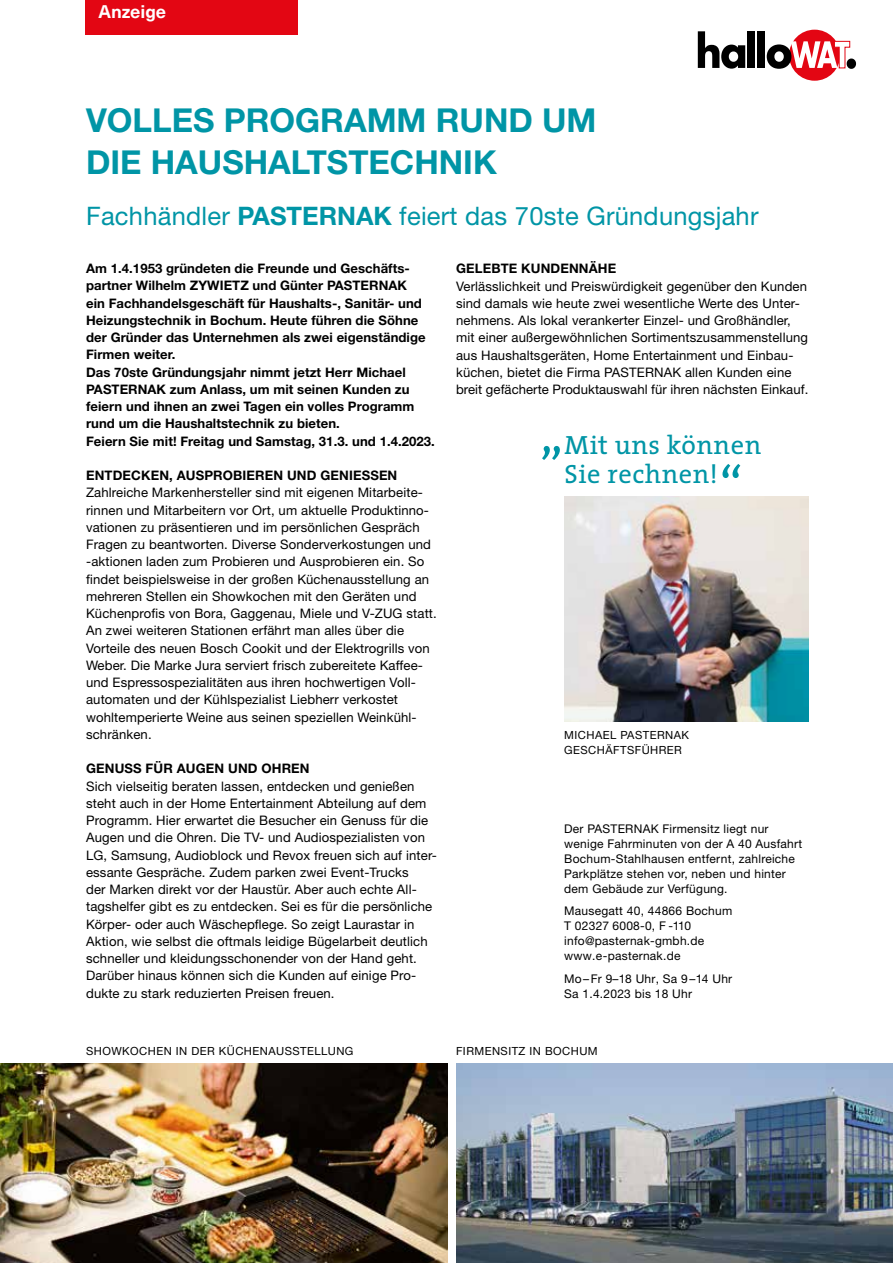
<style>
.page{position:relative;width:893px;height:1263px;background:#fff}
.page>*{position:absolute;margin:0;border:0;box-sizing:border-box;transform-origin:0 0}
.t1{font:52.8px "The Serif";color:#0095a6}
.t2{font:700 33px/42px "Helvetica Neue";color:#0095a6}
.t3{font:26.55px/28.7px "The Serif";letter-spacing:.02em;color:#0095a6}
.t4{font:25.5px "Helvetica Neue";letter-spacing:.01em;color:#0095a6}
.t5{font:700 18px "Neue Haas Unica W1 G";letter-spacing:-.005em;color:#fff}
.t6{font:13.2px/17.2px "Helvetica Neue";letter-spacing:.01em;color:#000}
.t7{font:700 13.2px/17.2px "Helvetica Neue";letter-spacing:.005em;color:#000}
.t8{font:12px/15px "Helvetica Neue";letter-spacing:.02em;color:#000}
.t9{font:11.25px/15px "Helvetica Neue";letter-spacing:.04em;color:#000}
.s1{font-weight:700}
</style>
<div class="page">
<img style="left:456px;top:1063px;width:437px;height:200px">
<img style="left:0;top:1063px;width:448px;height:200px">
<img style="left:564px;top:497px;width:245px;height:225px">
<div style="left:789px;top:30px;width:51px;height:51px;background:#e30613;border-radius:50%"></div>
<svg style="left:698px;top:31px;width:47px;height:38px"></svg>
<div style="left:748px;top:31px;width:7px;height:37px;background:#000"></div>
<div style="left:758px;top:31px;width:7px;height:37px;background:#000"></div>
<svg style="left:767px;top:41px;width:89px;height:28px"></svg>
<div style="left:85px;top:0;width:213px;height:34px;background:#e30613"></div>
<h3 class="t5" style="left:99px;top:-2px;width:69px">Anzeige</h3>
<h2 class="t2" style="left:86px;top:99px;width:512px">VOLLES PROGRAMM RUND UM<br>DIE HAUSHALTSTECHNIK</h2>
<h3 class="t4" style="left:86px;top:201px;width:674px">Fachhändler <span class="s1">PASTERNAK</span> feiert das 70ste Gründungsjahr</h3>
<p class="t7" style="left:456px;top:260px;width:162px">GELEBTE KUNDENNÄHE</p>
<p class="t6" style="left:456px;top:277px;width:354px">Verlässlichkeit und Preiswürdigkeit gegenüber den Kunden sind damals wie heute zwei wesentliche Werte des Unter&shy;nehmens. Als lokal verankerter Einzel- und Großhändler, mit einer außergewöhnlichen Sortimentszusammenstellung aus Haushaltsgeräten, Home Entertainment und Einbau&shy;küchen, bietet die Firma PASTERNAK allen Kunden eine breit gefächerte Produktauswahl für ihren nächsten Einkauf.</p>
<p class="t7" style="left:86px;top:259px;width:350px">Am 1.4.1953 gründeten die Freunde und Geschäfts&shy;partner Wilhelm ZYWIETZ und Günter PASTERNAK<br>ein Fachhandelsgeschäft für Haushalts-, Sanitär- und Heizungstechnik in Bochum. Heute führen die Söhne der Gründer das Unternehmen als zwei eigenständige Firmen weiter.<br>Das 70ste Gründungsjahr nimmt jetzt Herr Michael PASTERNAK zum Anlass, um mit seinen Kunden zu feiern und ihnen an zwei Tagen ein volles Programm rund um die Haushaltstechnik zu bieten.<br>Feiern Sie mit! Freitag und Samstag, 31.3. und 1.4.2023.</p>
<p class="t7" style="left:86px;top:466px;width:313px">ENTDECKEN, AUSPROBIEREN UND GENIESSEN</p>
<p class="t6" style="left:86px;top:484px;width:352px">Zahlreiche Markenhersteller sind mit eigenen Mitarbeite&shy;rinnen und Mitarbeitern vor Ort, um aktuelle Produktinno&shy;vationen zu präsentieren und im persönlichen Gespräch Fragen zu beantworten. Diverse Sonderverkostungen und -aktionen laden zum Probieren und Ausprobieren ein. So findet beispielsweise in der großen Küchenausstellung an mehreren Stellen ein Showkochen mit den Geräten und Küchenprofis von Bora, Gaggenau, Miele und V-ZUG statt.<br>An zwei weiteren Stationen erfährt man alles über die Vorteile des neuen Bosch Cookit und der Elektrogrills von Weber. Die Marke Jura serviert frisch zubereitete Kaffee&shy;und Espressospezialitäten aus ihren hochwertigen Voll&shy;automaten und der Kühlspezialist Liebherr verkostet wohltemperierte Weine aus seinen speziellen Weinkühl&shy;schränken.</p>
<p class="t7" style="left:86px;top:760px;width:225px">GENUSS FÜR AUGEN UND OHREN</p>
<p class="t6" style="left:86px;top:777px;width:352px">Sich vielseitig beraten lassen, entdecken und genießen steht auch in der Home Entertainment Abteilung auf dem Programm. Hier erwartet die Besucher ein Genuss für die Augen und die Ohren. Die TV- und Audiospezialisten von LG, Samsung, Audioblock und Revox freuen sich auf inter&shy;essante Gespräche. Zudem parken zwei Event-Trucks<br>der Marken direkt vor der Haustür. Aber auch echte All&shy;tagshelfer gibt es zu entdecken. Sei es für die persönliche Körper- oder auch Wäschepflege. So zeigt Laurastar in Aktion, wie selbst die oftmals leidige Bügelarbeit deutlich schneller und kleidungsschonender von der Hand geht.<br>Darüber hinaus können sich die Kunden auf einige Pro&shy;dukte zu stark reduzierten Preisen freuen.</p>
<h3 class="t3" style="left:565px;top:430px;width:198px">Mit uns können<br>Sie rechnen!</h3>
<h1 class="t1" style="left:540px;top:390px;width:24px">„</h1>
<h1 class="t1" style="left:720px;top:442px;width:24px">“</h1>
<p class="t9" style="left:564px;top:727px;width:126px">MICHAEL PASTERNAK<br>GESCHÄFTSFÜHRER</p>
<p class="t8" style="left:564px;top:821px;width:239px">Der PASTERNAK Firmensitz liegt nur wenige Fahrminuten von der A 40 Ausfahrt Bochum-Stahlhausen entfernt, zahlreiche Parkplätze stehen vor, neben und hinter dem Gebäude zur Verfügung.</p>
<p class="t8" style="left:564px;top:903px;width:170px">Mausegatt 40, 44866 Bochum<br>T 02327 6008-0, F -110 info@pasternak-gmbh.de www.e-pasternak.de</p>
<p class="t8" style="left:564px;top:971px;width:169px">Mo–Fr 9–18 Uhr, Sa 9–14 Uhr<br>Sa 1.4.2023 bis 18 Uhr</p>
<p class="t9" style="left:86px;top:1043px;width:269px">SHOWKOCHEN IN DER KÜCHENAUSSTELLUNG</p>
<p class="t9" style="left:456px;top:1043px;width:143px">FIRMENSITZ IN BOCHUM</p>
</div>
